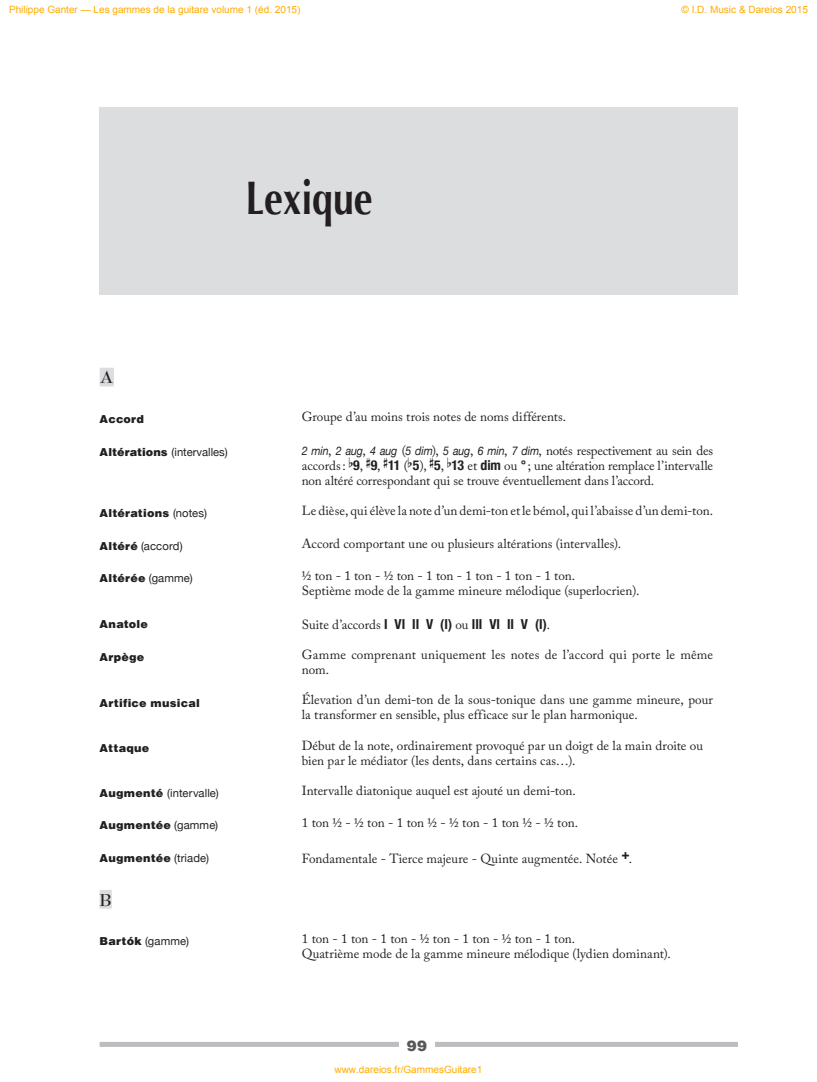
<style>
.page{position:relative;width:817px;height:1082px;background:#fff}
.page>*{position:absolute;margin:0;border:0;box-sizing:border-box;transform-origin:0 0}
.t1{font:700 46.88px "Optima";color:#231f20;scale:.8 1}
.t2{font:700 18.75px "Bernhard Modern Std";color:#231f20}
.t3{font:15px "Maestro";color:#231f20}
.t4{font:900 15px "Helvetica";color:#57585a}
.t5{font:700 condensed 13.75px "Helvetica Neue";letter-spacing:-.005em;color:#231f20}
.t6{font:13.12px/15px "Adobe Caslon Pro";color:#231f20}
.t7{font:13.12px/15px "Adobe Caslon Pro";letter-spacing:-.02em;color:#231f20}
.t8{font:900 11.25px "Helvetica";letter-spacing:.015em;color:#231f20}
.t9{font:11.25px "Helvetica Neue";letter-spacing:.01em;color:#231f20}
.t10{font:10px "Arial";color:#ffab00}
.s1{font-family:"Helvetica";font-weight:900}
.s2{font-family:"Helvetica Neue";font-style:italic;font-size:11.88px}
.s3{font-family:"Helvetica Neue";font-weight:700;font-stretch:condensed;font-size:13.75px}
.s4{font-family:"Adobe Caslon Pro";font-weight:400;font-stretch:normal;font-size:13.12px}
.s5{font-family:"Helvetica Neue";font-weight:400}
</style>
<div class="page">
<div style="left:100px;top:1041px;width:637px;height:5px;background:#bcbdc0"></div>
<div style="left:399px;top:1031px;width:35px;height:23px;background:#fff"></div>
<div style="left:100px;top:107px;width:637px;height:187px;background:#dcdddf"></div>
<div style="left:100px;top:368px;width:14px;height:18px;background:#dcdddf"></div>
<div style="left:100px;top:889px;width:12px;height:19px;background:#dcdddf"></div>
<p class="t10" style="left:9px;top:3px;width:293px">Philippe Ganter — Les gammes de la guitare volume 1 (éd. 2015)</p>
<p class="t10" style="left:681px;top:3px;width:128px">© I.D. Music &amp; Dareios 2015</p>
<h1 class="t1" style="left:245px;top:171px;width:160px">Lexique</h1>
<h2 class="t2" style="left:100px;top:367px;width:16px">A</h2>
<p class="t8" style="left:100px;top:412px;width:46px">Accord</p>
<p class="t6" style="left:302px;top:409px;width:266px">Groupe d’au moins trois notes de noms différents.</p>
<p class="t9" style="left:100px;top:445px;width:130px"><span class="s1">Altérations</span> (intervalles)</p>
<p class="t7" style="left:302px;top:443px;width:412px"><span class="s2">2 min</span>, <span class="s2">2 aug</span>, <span class="s2">4 aug</span> (<span class="s2">5 dim</span>), <span class="s2">5 aug</span>, <span class="s2">6 min</span>, <span class="s2">7 dim</span>, notés respectivement au sein des accords: <sup>b</sup><span class="s3">9</span>,</p>
<p class="t3" style="left:366px;top:448px;width:5px">#</p>
<p class="t5" style="left:370px;top:457px;width:11px">9<span class="s4">,</span></p>
<p class="t3" style="left:384px;top:448px;width:5px">#</p>
<p class="t5" style="left:388px;top:457px;width:40px">11 <span class="s4">(</span><sup>b</sup>5<span class="s4">),</span></p>
<p class="t3" style="left:430px;top:448px;width:5px">#</p>
<p class="t6" style="left:302px;top:458px;width:413px;text-indent:132px"><span class="s3">5</span>, <sup>b</sup><span class="s3">13</span> et <span class="s3">dim</span> ou <span class="s3">°</span> ; une altération remplace l’intervalle non altéré correspondant qui se trouve éventuellement dans l’accord.</p>
<p class="t8" style="left:100px;top:506px;width:109px">Altérations <span class="s5">(notes)</span></p>
<p class="t6" style="left:302px;top:503px;width:413px">Le dièse, qui élève la note d’un demi-ton et le bémol, qui l’abaisse d’un demi-ton.</p>
<p class="t9" style="left:100px;top:539px;width:85px"><span class="s1">Altéré</span> (accord)</p>
<p class="t6" style="left:302px;top:535px;width:321px">Accord comportant une ou plusieurs altérations (intervalles).</p>
<p class="t8" style="left:100px;top:571px;width:95px">Altérée <span class="s5">(gamme)</span></p>
<p class="t6" style="left:302px;top:568px;width:339px">½ ton - 1 ton - ½ ton - 1 ton - 1 ton - 1 ton - 1 ton.<br>Septième mode de la gamme mineure mélodique (superlocrien).</p>
<p class="t8" style="left:100px;top:616px;width:50px">Anatole</p>
<p class="t5" style="left:302px;top:615px;width:250px"><span class="s4">Suite d’accords</span> I VI II V (I) <span class="s4">ou</span> III VI II V (I)<span class="s4">.</span></p>
<p class="t8" style="left:100px;top:650px;width:46px">Arpège</p>
<p class="t6" style="left:302px;top:647px;width:413px">Gamme comprenant uniquement les notes de l’accord qui porte le même nom.</p>
<p class="t8" style="left:100px;top:695px;width:102px">Artifice musical</p>
<p class="t6" style="left:302px;top:692px;width:413px">Élevation d’un demi-ton de la sous-tonique dans une gamme mineure, pour la transformer en sensible, plus efficace sur le plan harmonique.</p>
<p class="t8" style="left:100px;top:741px;width:51px">Attaque</p>
<p class="t6" style="left:302px;top:737px;width:402px">Début de la note, ordinairement provoqué par un doigt de la main droite ou bien par le médiator (les dents, dans certains cas…).</p>
<p class="t9" style="left:100px;top:786px;width:121px"><span class="s1">Augmenté</span> (intervalle)</p>
<p class="t6" style="left:302px;top:782px;width:275px">Intervalle diatonique auquel est ajouté un demi-ton.</p>
<p class="t8" style="left:100px;top:818px;width:120px">Augmentée <span class="s5">(gamme)</span></p>
<p class="t6" style="left:302px;top:815px;width:278px">1 ton ½ - ½ ton - 1 ton ½ - ½ ton - 1 ton ½ - ½ ton.</p>
<p class="t8" style="left:100px;top:851px;width:111px">Augmentée <span class="s5">(triade)</span></p>
<p class="t6" style="left:302px;top:851px;width:332px">Fondamentale - Tierce majeure - Quinte augmentée. Notée <sup>+</sup>.</p>
<h2 class="t2" style="left:100px;top:889px;width:14px">B</h2>
<p class="t9" style="left:100px;top:934px;width:91px"><span class="s1">Bartók</span> (gamme)</p>
<p class="t6" style="left:302px;top:931px;width:370px">1 ton - 1 ton - 1 ton - ½ ton - 1 ton - ½ ton - 1 ton.<br>Quatrième mode de la gamme mineure mélodique (lydien dominant).</p>
<p class="t4" style="left:407px;top:1037px;width:22px">99</p>
<p class="t10" style="left:334px;top:1062px;width:149px">www.dareios.fr/GammesGuitare1</p>
</div>
